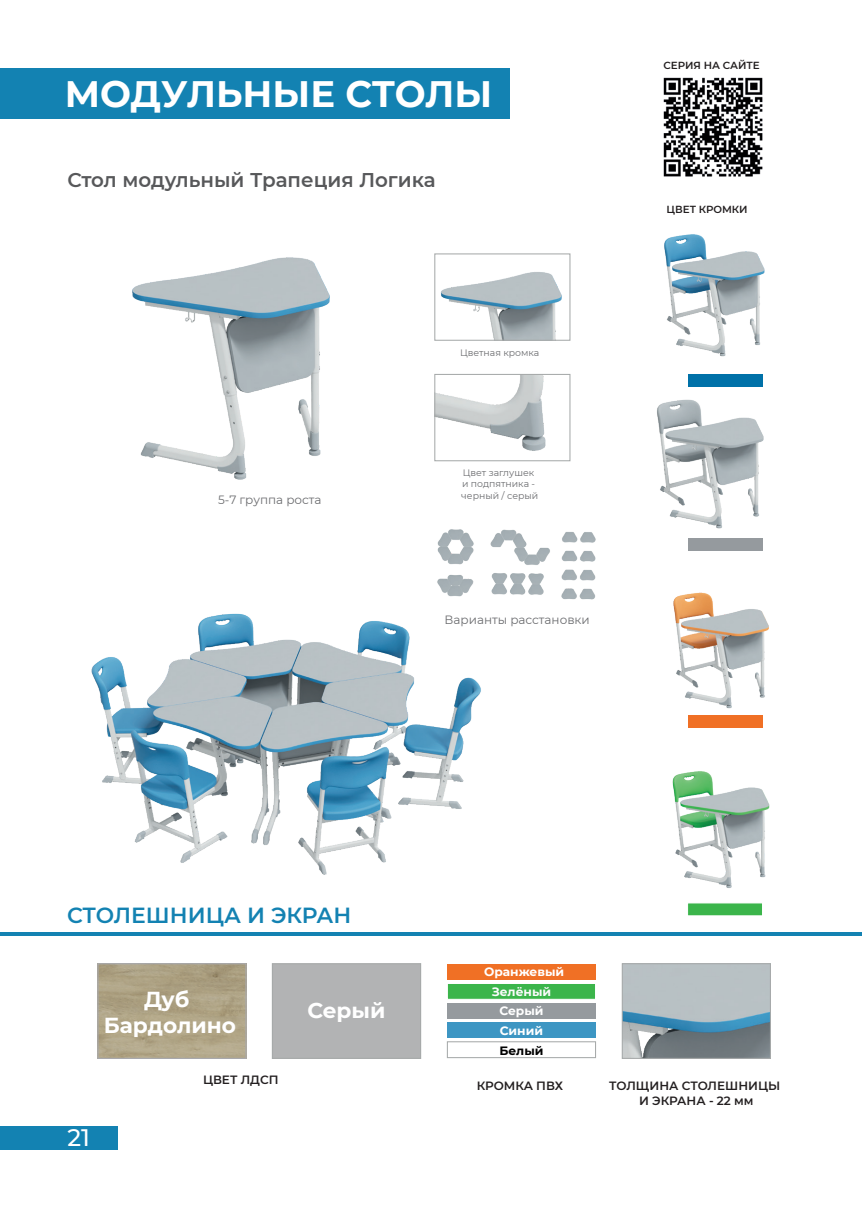
<style>
.page{position:relative;width:862px;height:1214px;background:#fff}
.page>*{position:absolute;margin:0;border:0;box-sizing:border-box;transform-origin:0 0}
.t1{font:700 36.8px "Montserrat";color:#fff}
.t2{font:500 23.8px "Montserrat";color:#fff}
.t3{font:600 21.8px "Montserrat";color:#1382b2}
.t4{font:700 21.6px/26px "Montserrat";color:#fff;text-align:center}
.t5{font:700 21.2px "Montserrat";color:#fff}
.t6{font:600 19.8px "Montserrat";color:#57585a}
.t7{font:600 12px/14.4px "Montserrat";color:#231f20;text-align:center}
.t8{font:12px "Montserrat";color:#6c6d70}
.t9{font:700 12px "Montserrat";color:#fff}
.t10{font:700 12px "Montserrat";color:#fbfbfc}
.t11{font:700 12px "Montserrat";color:#000001}
.t12{font:600 10.2px "Montserrat";color:#231f20}
.t13{font:9.4px/11.2px "Montserrat";color:#6c6d70}
</style>
<div class="page">
<div style="left:0;top:1126px;width:118px;height:23px;background:#1382b2"></div>
<div style="left:0;top:68px;width:510px;height:51px;background:#1382b2"></div>
<img style="left:91px;top:613px;width:390px;height:262px">
<img style="left:132px;top:257px;width:198px;height:223px">
<div style="left:447px;top:1022px;width:148px;height:16px;background:#3d96c3"></div>
<hr style="left:0;top:932px;width:862px;height:3px;background:#1382b2">
<img style="left:624px;top:965px;width:145px;height:91px">
<div style="left:622px;top:963px;width:149px;height:95px;border:1px solid #a7aaaa"></div>
<img style="left:440px;top:272px;width:122px;height:67px">
<div style="left:434px;top:253px;width:136px;height:88px;border:1px solid #a7aaaa"></div>
<div style="left:447px;top:963px;width:148px;height:16px;background:#f07025"></div>
<div style="left:447px;top:1002px;width:148px;height:16px;background:#959a9e"></div>
<div style="left:447px;top:983px;width:149px;height:16px;background:#3bb54b;border:1px solid #fff"></div>
<svg style="left:436px;top:376px;width:110px;height:75px"></svg>
<div style="left:434px;top:374px;width:136px;height:87px;border:1px solid #a7aaaa"></div>
<img style="left:657px;top:374px;width:107px;height:171px">
<div style="left:687px;top:714px;width:75px;height:13px;background:#f07025"></div>
<div style="left:687px;top:902px;width:76px;height:14px;background:#3bb54b;border:1px solid #fff"></div>
<div style="left:687px;top:538px;width:75px;height:13px;background:#959a9e"></div>
<div style="left:687px;top:374px;width:75px;height:13px;background:#0071a8"></div>
<img style="left:673px;top:592px;width:96px;height:131px">
<img style="left:672px;top:771px;width:98px;height:132px">
<img style="left:664px;top:234px;width:101px;height:123px">
<div style="left:447px;top:1041px;width:149px;height:16px;background:#fff;border:1px solid #a7aaaa"></div>
<img style="left:99px;top:965px;width:146px;height:91px">
<div style="left:97px;top:963px;width:150px;height:95px;border:1px solid #a8a9ad"></div>
<div style="left:272px;top:963px;width:149px;height:95px;background:#b2b3b4;border:1px solid #a7aaaa"></div>
<img style="left:435px;top:529px;width:161px;height:107px">
<img style="left:663px;top:77px;width:100px;height:100px">
<h1 class="t1" style="left:65px;top:67px;width:429px">МОДУЛЬНЫЕ СТОЛЫ</h1>
<h3 class="t6" style="left:67px;top:166px;width:370px">Стол модульный Трапеция Логика</h3>
<p class="t8" style="left:218px;top:491px;width:105px">5-7 группа роста</p>
<p class="t13" style="left:460px;top:346px;width:81px">Цветная кромка</p>
<p class="t13" style="left:461px;top:467px;width:79px">Цвет заглушек и подпятника - черный / серый</p>
<p class="t8" style="left:444px;top:611px;width:147px">Варианты расстановки</p>
<p class="t12" style="left:663px;top:58px;width:98px">СЕРИЯ НА САЙТЕ</p>
<p class="t12" style="left:666px;top:202px;width:82px">ЦВЕТ КРОМКИ</p>
<h3 class="t3" style="left:67px;top:899px;width:286px">СТОЛЕШНИЦА И ЭКРАН</h3>
<h2 class="t2" style="left:67px;top:1120px;width:24px">21</h2>
<h3 class="t4" style="left:104px;top:984px;width:134px">Дуб<br>Бардолино</h3>
<h3 class="t5" style="left:307px;top:994px;width:80px">Серый</h3>
<p class="t7" style="left:203px;top:1071px;width:77px">ЦВЕТ ЛДСП</p>
<p class="t9" style="left:484px;top:962px;width:82px">Оранжевый</p>
<p class="t10" style="left:492px;top:982px;width:61px">Зелёный</p>
<p class="t9" style="left:499px;top:1002px;width:46px">Серый</p>
<p class="t9" style="left:500px;top:1022px;width:45px">Синий</p>
<p class="t11" style="left:499px;top:1041px;width:46px">Белый</p>
<p class="t7" style="left:477px;top:1077px;width:88px">КРОМКА ПВХ</p>
<p class="t7" style="left:609px;top:1077px;width:172px">ТОЛЩИНА СТОЛЕШНИЦЫ<br>И ЭКРАНА - 22 мм</p>
</div>
